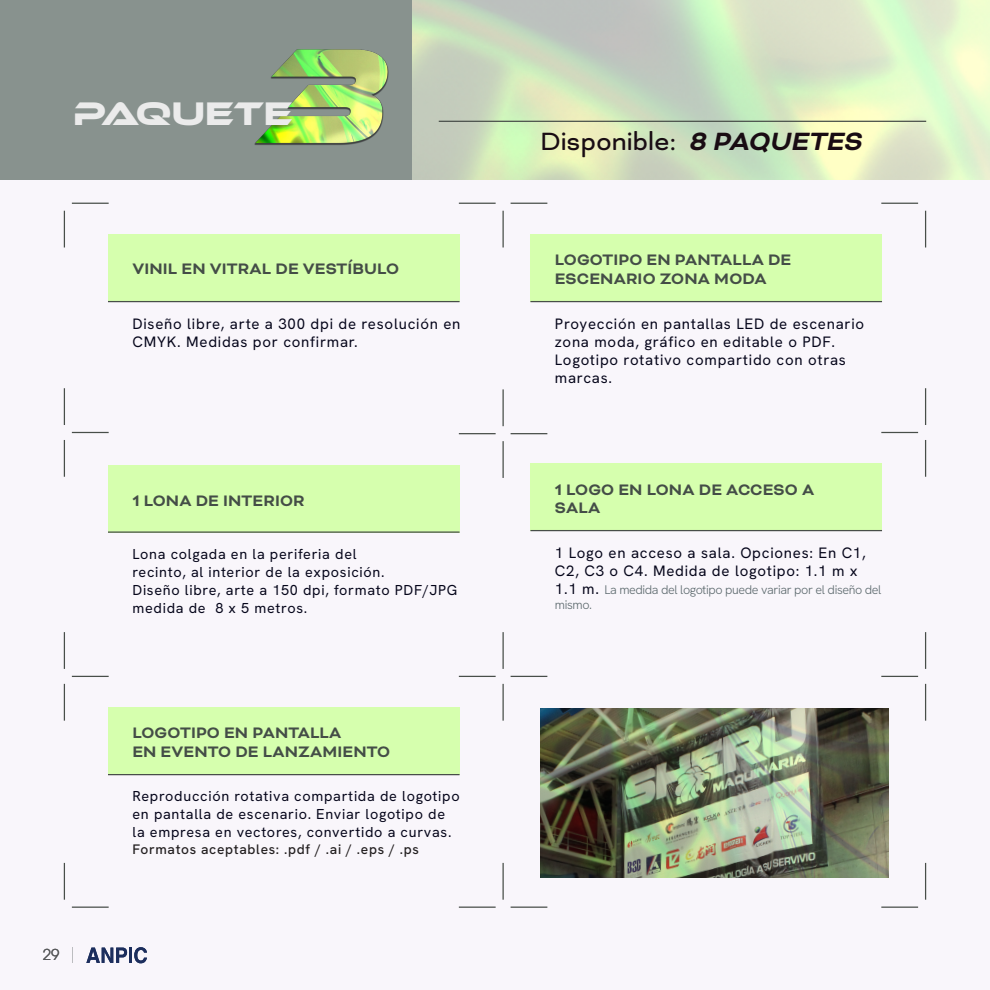
<style>
.page{position:relative;width:990px;height:990px;background:#fff}
.page>*{position:absolute;margin:0;border:0;box-sizing:border-box;transform-origin:0 0}
.t1{font:33.75px "Ethnocentric Rg";color:#ebebeb}
.t2{font:28.75px "Bicyclette";color:#190c13}
.t3{font:700 17.5px/18.8px "Bicyclette";letter-spacing:.01em;color:#444d47}
.t4{font:15px/18px "Hanken Grotesk";letter-spacing:.05em;color:#05051a}
.t5{font:15px "ITC Avant Garde Std";color:#57585a}
.t6{font:14.38px/18px "Hanken Grotesk";letter-spacing:.05em;color:#05051a}
.t7{font:13.75px "Hanken Grotesk";letter-spacing:.05em;color:#231f20}
.t8{font:12.5px/15px "Hanken Grotesk";letter-spacing:-.03em;color:#5c696d}
.s1{font-weight:700;font-style:italic}
.s2{font-size:15px;color:#05051a}
</style>
<div class="page">
<div style="left:0;top:180px;width:990px;height:810px;background:#f9f6fb"></div>
<svg style="left:86px;top:948px;width:41px;height:15px"></svg>
<hr style="left:129px;top:948px;width:3px;height:15px;background:#1c2e5d">
<svg style="left:134px;top:947px;width:13px;height:16px"></svg>
<div style="left:0;top:0;width:411px;height:180px;background:#88928e"></div>
<div style="left:108px;top:235px;width:352px;height:67px;background:#d6ffae"></div>
<div style="left:108px;top:465px;width:352px;height:67px;background:#d6ffae"></div>
<div style="left:530px;top:235px;width:352px;height:67px;background:#d6ffae"></div>
<div style="left:530px;top:464px;width:352px;height:67px;background:#d6ffae"></div>
<hr style="left:502px;top:684px;width:2px;height:37px;background:#484e49">
<hr style="left:64px;top:684px;width:1px;height:37px;background:#484e49">
<hr style="left:925px;top:684px;width:1px;height:37px;background:#484e49">
<hr style="left:64px;top:440px;width:1px;height:37px;background:#484e49">
<hr style="left:925px;top:440px;width:1px;height:37px;background:#484e49">
<hr style="left:502px;top:441px;width:2px;height:37px;background:#484e49">
<hr style="left:502px;top:211px;width:2px;height:36px;background:#484e49">
<hr style="left:925px;top:211px;width:1px;height:36px;background:#484e49">
<hr style="left:64px;top:211px;width:1px;height:36px;background:#484e49">
<hr style="left:502px;top:632px;width:2px;height:37px;background:#484e49">
<hr style="left:64px;top:632px;width:1px;height:37px;background:#484e49">
<hr style="left:925px;top:632px;width:1px;height:37px;background:#484e49">
<hr style="left:64px;top:388px;width:1px;height:37px;background:#484e49">
<hr style="left:925px;top:388px;width:1px;height:37px;background:#484e49">
<hr style="left:64px;top:863px;width:1px;height:37px;background:#484e49">
<hr style="left:925px;top:863px;width:1px;height:37px;background:#484e49">
<hr style="left:502px;top:863px;width:2px;height:37px;background:#484e49">
<hr style="left:502px;top:389px;width:2px;height:37px;background:#484e49">
<hr style="left:459px;top:676px;width:37px;height:1px;background:#484e49">
<hr style="left:459px;top:907px;width:37px;height:1px;background:#484e49">
<hr style="left:459px;top:433px;width:37px;height:1px;background:#484e49">
<hr style="left:108px;top:531px;width:352px;height:2px;background:#484e49">
<hr style="left:108px;top:301px;width:352px;height:1px;background:#484e49">
<hr style="left:530px;top:301px;width:352px;height:1px;background:#484e49">
<hr style="left:530px;top:530px;width:352px;height:1px;background:#484e49">
<hr style="left:459px;top:203px;width:37px;height:1px;background:#484e49">
<hr style="left:511px;top:676px;width:36px;height:1px;background:#484e49">
<hr style="left:72px;top:676px;width:37px;height:1px;background:#484e49">
<hr style="left:881px;top:676px;width:37px;height:1px;background:#484e49">
<hr style="left:72px;top:432px;width:37px;height:1px;background:#484e49">
<hr style="left:881px;top:432px;width:37px;height:1px;background:#484e49">
<hr style="left:72px;top:907px;width:37px;height:1px;background:#484e49">
<hr style="left:881px;top:907px;width:37px;height:1px;background:#484e49">
<hr style="left:511px;top:907px;width:36px;height:1px;background:#484e49">
<hr style="left:511px;top:433px;width:36px;height:1px;background:#484e49">
<hr style="left:511px;top:203px;width:36px;height:1px;background:#484e49">
<hr style="left:72px;top:203px;width:37px;height:1px;background:#484e49">
<hr style="left:881px;top:203px;width:37px;height:1px;background:#484e49">
<hr style="left:439px;top:121px;width:487px;height:1px;background:#484e49">
<img style="left:254px;top:49px;width:135px;height:96px">
<div style="left:108px;top:708px;width:352px;height:67px;background:#d6ffae"></div>
<hr style="left:108px;top:774px;width:352px;height:1px;background:#484e49">
<img style="left:540px;top:709px;width:349px;height:169px">
<p class="t1" style="left:73px;top:93px;width:221px">PAQUETE</p>
<p class="t3" style="left:132px;top:260px;width:268px">VINIL EN VITRAL DE VESTÍBULO</p>
<p class="t4" style="left:132px;top:314px;width:329px">Diseño libre, arte a 300 dpi de resolución en</p>
<p class="t4" style="left:132px;top:332px;width:227px">CMYK. Medidas por confirmar.</p>
<p class="t5" style="left:43px;top:945px;width:18px">29</p>
<p class="t3" style="left:132px;top:491px;width:174px">1 LONA DE INTERIOR</p>
<p class="t6" style="left:132px;top:544px;width:226px">Lona colgada en la periferia del</p>
<p class="t6" style="left:132px;top:562px;width:254px">recinto, al interior de la exposición.</p>
<p class="t6" style="left:132px;top:580px;width:326px">Diseño libre, arte a 150 dpi, formato PDF/JPG medida de 8 x 5 metros.</p>
<p class="t3" style="left:132px;top:724px;width:211px">LOGOTIPO EN PANTALLA</p>
<p class="t3" style="left:132px;top:742px;width:259px">EN EVENTO DE LANZAMIENTO</p>
<p class="t6" style="left:132px;top:787px;width:329px">Reproducción rotativa compartida de logotipo en pantalla de escenario. Enviar logotipo de la empresa en vectores, convertido a curvas.</p>
<p class="t7" style="left:132px;top:840px;width:288px">Formatos aceptables: .pdf / .ai / .eps / .ps</p>
<p class="t2" style="left:540px;top:125px;width:330px">Disponible: <span class="s1">8 PAQUETES</span></p>
<p class="t3" style="left:555px;top:251px;width:238px">LOGOTIPO EN PANTALLA DE<br>ESCENARIO ZONA MODA</p>
<p class="t4" style="left:555px;top:314px;width:311px">Proyección en pantallas LED de escenario</p>
<p class="t4" style="left:555px;top:332px;width:282px">zona moda, gráfico en editable o PDF.</p>
<p class="t4" style="left:555px;top:350px;width:292px">Logotipo rotativo compartido con otras marcas.</p>
<p class="t3" style="left:555px;top:480px;width:261px">1 LOGO EN LONA DE ACCESO A<br>SALA</p>
<p class="t4" style="left:555px;top:543px;width:312px">1 Logo en acceso a sala. Opciones: En C1,<br>C2, C3 o C4. Medida de logotipo: 1.1 m x</p>
<p class="t8" style="left:555px;top:582px;width:328px"><span class="s2">1.1 m.</span> La medida del logotipo puede variar por el diseño del mismo.</p>
</div>
